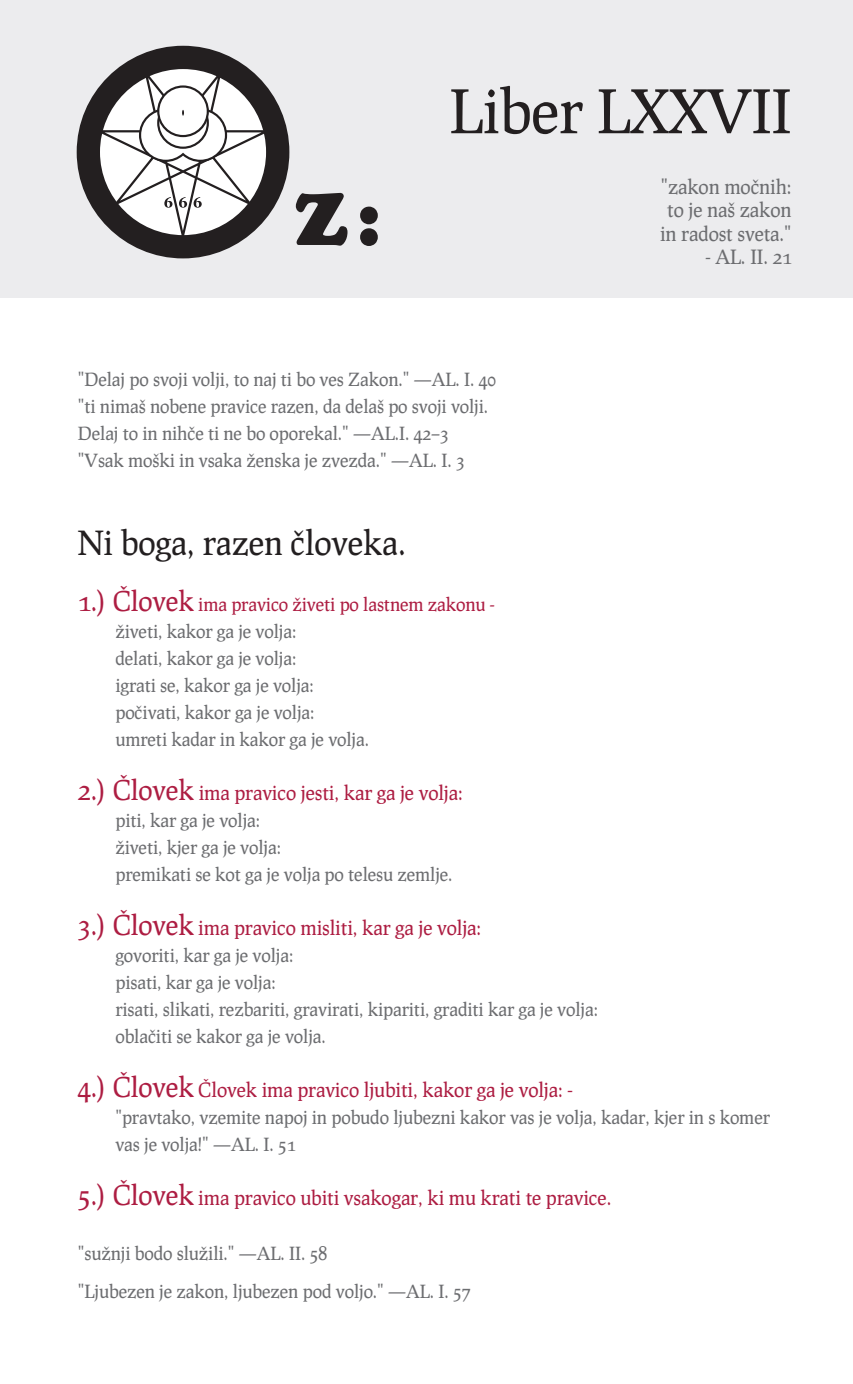
<style>
.page{position:relative;width:853px;height:1384px;background:#fff}
.page>*{position:absolute;margin:0;border:0;box-sizing:border-box;transform-origin:0 0}
.t1{font:59.4px "Prociono";color:#231f20}
.t2{font:33px "Prociono";color:#231f20}
.t3{font:19.5px "Prociono";color:#ad1d42}
.t4{font:19.5px/23.4px "Prociono";color:#6c6d70;text-align:center}
.t5{font:18px/27px "Prociono";color:#6c6d70}
.s1{font-size:27px;color:#ad1d42}
.s2{color:#ad1d42}
.s3{font-size:27px}
</style>
<div class="page">
<div style="left:0;top:0;width:853px;height:298px;background:#ececee"></div>
<svg style="left:296px;top:193px;width:51px;height:53px"></svg>
<svg style="left:360px;top:207px;width:18px;height:39px"></svg>
<svg style="left:77px;top:46px;width:212px;height:212px"></svg>
<h1 class="t1" style="left:449px;top:73px;width:343px">Liber LXXVII</h1>
<p class="t5" style="left:78px;top:365px;width:420px">"Delaj po svoji volji, to naj ti bo ves Zakon." —AL. I. 40 "ti nimaš nobene pravice razen, da delaš po svoji volji.<br>Delaj to in nihče ti ne bo oporekal." —AL.I. 42–3 "Vsak moški in vsaka ženska je zvezda." —AL. I. 3</p>
<p class="t4" style="left:660px;top:174px;width:133px">"zakon močnih: to je naš zakon in radost sveta."</p>
<p class="t4" style="left:705px;top:244px;width:88px">- AL. II. 21</p>
<h2 class="t2" style="left:78px;top:522px;width:330px">Ni boga, razen človeka.</h2>
<p class="t5" style="left:115px;top:590px;width:381px;text-indent:-37px"><span class="s1">1.) Človek</span> <span class="s2">ima pravico živeti po lastnem zakonu - </span>živeti, kakor ga je volja:<br>delati, kakor ga je volja:<br>igrati se, kakor ga je volja:<br>počivati, kakor ga je volja:<br>umreti kadar in kakor ga je volja.</p>
<p class="t3" style="left:78px;top:780px;width:386px"><span class="s3">2.) Človek</span> ima pravico jesti, kar ga je volja:</p>
<p class="t5" style="left:115px;top:806px;width:339px">piti, kar ga je volja:<br>živeti, kjer ga je volja:<br>premikati se kot ga je volja po telesu zemlje.</p>
<p class="t3" style="left:78px;top:915px;width:405px"><span class="s3">3.) Človek</span> ima pravico misliti, kar ga je volja:</p>
<p class="t5" style="left:115px;top:941px;width:484px">govoriti, kar ga je volja:<br>pisati, kar ga je volja:<br>risati, slikati, rezbariti, gravirati, kipariti, graditi kar ga je volja: oblačiti se kakor ga je volja.</p>
<p class="t3" style="left:78px;top:1077px;width:496px"><span class="s3">4.) Človek</span> Človek ima pravico ljubiti, kakor ga je volja: -</p>
<p class="t5" style="left:115px;top:1103px;width:656px">"pravtako, vzemite napoj in pobudo ljubezni kakor vas je volja, kadar, kjer in s komer vas je volja!" —AL. I. 51</p>
<p class="t3" style="left:78px;top:1185px;width:535px"><span class="s3">5.) Človek</span> ima pravico ubiti vsakogar, ki mu krati te pravice.</p>
<p class="t5" style="left:78px;top:1234px;width:394px;line-height:37.5px">"sužnji bodo služili." —AL. II. 58<br>"Ljubezen je zakon, ljubezen pod voljo." —AL. I. 57</p>
</div>
